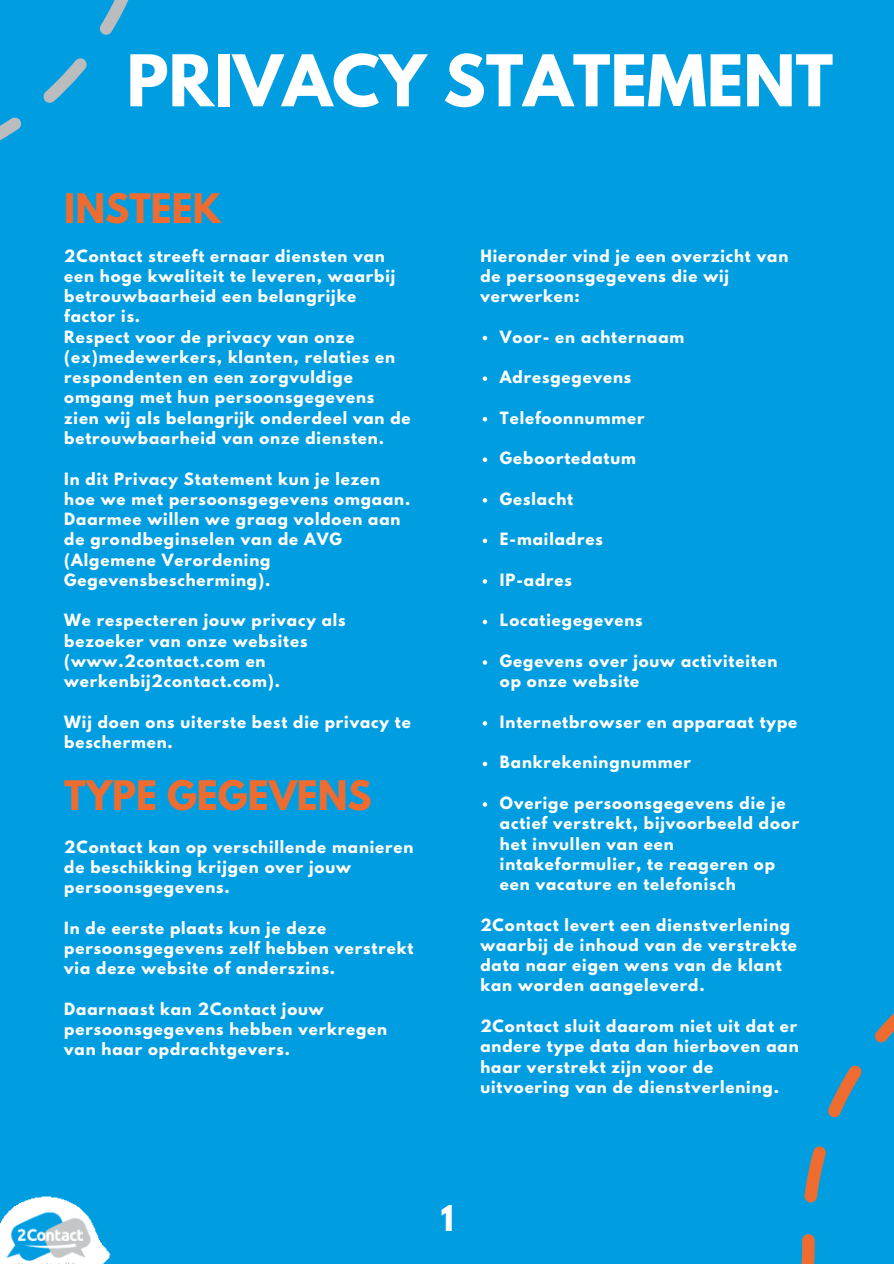
<style>
.page{position:relative;width:894px;height:1264px;background:#fff}
.page>*{position:absolute;margin:0;border:0;box-sizing:border-box;transform-origin:0 0}
.t1{font:700 63px "League Spartan";color:#fff}
.t2{font:700 36px "League Spartan";color:#ef6c31}
.t3{font:700 31.5px "League Spartan";color:#fff}
.t4{font:700 15px/20.2px "League Spartan";letter-spacing:.06em;color:#fff}
</style>
<div class="page">
<div style="left:0;top:0;width:893px;height:1263px;background:#009ee0"></div>
<svg style="left:482px;top:336px;width:5px;height:4px"></svg>
<svg style="left:482px;top:376px;width:5px;height:5px"></svg>
<svg style="left:482px;top:417px;width:5px;height:4px"></svg>
<svg style="left:482px;top:457px;width:5px;height:5px"></svg>
<svg style="left:482px;top:498px;width:5px;height:4px"></svg>
<svg style="left:482px;top:538px;width:5px;height:5px"></svg>
<svg style="left:482px;top:579px;width:5px;height:4px"></svg>
<svg style="left:482px;top:619px;width:5px;height:5px"></svg>
<svg style="left:482px;top:660px;width:5px;height:4px"></svg>
<svg style="left:482px;top:721px;width:5px;height:4px"></svg>
<svg style="left:482px;top:761px;width:5px;height:5px"></svg>
<svg style="left:482px;top:802px;width:5px;height:4px"></svg>
<svg style="left:801px;top:1014px;width:92px;height:249px"></svg>
<svg style="left:0;top:0;width:129px;height:141px"></svg>
<img style="left:0;top:1196px;width:111px;height:67px">
<h1 class="t1" style="left:126px;top:50px;width:707px">PRIVACY STATEMENT</h1>
<h2 class="t2" style="left:64px;top:191px;width:158px">INSTEEK</h2>
<p class="t4" style="left:64px;top:247px;width:348px">2Contact streeft ernaar diensten van een hoge kwaliteit te leveren, waarbij betrouwbaarheid een belangrijke factor is.<br>Respect voor de privacy van onze (ex)medewerkers, klanten, relaties en respondenten en een zorgvuldige omgang met hun persoonsgegevens zien wij als belangrijk onderdeel van de betrouwbaarheid van onze diensten.</p>
<p class="t4" style="left:64px;top:470px;width:347px">In dit Privacy Statement kun je lezen hoe we met persoonsgegevens omgaan.<br>Daarmee willen we graag voldoen aan de grondbeginselen van de AVG (Algemene Verordening<br>Gegevensbescherming).</p>
<p class="t4" style="left:64px;top:612px;width:283px">We respecteren jouw privacy als bezoeker van onze websites (www.2contact.com en werkenbij2contact.com).</p>
<p class="t4" style="left:64px;top:713px;width:348px">Wij doen ons uiterste best die privacy te beschermen.</p>
<h2 class="t2" style="left:64px;top:777px;width:309px">TYPE GEGEVENS</h2>
<p class="t4" style="left:64px;top:838px;width:350px">2Contact kan op verschillende manieren de beschikking krijgen over jouw persoonsgegevens.</p>
<p class="t4" style="left:64px;top:919px;width:350px">In de eerste plaats kun je deze persoonsgegevens zelf hebben verstrekt via deze website of anderszins.</p>
<p class="t4" style="left:64px;top:1000px;width:324px">Daarnaast kan 2Contact jouw persoonsgegevens hebben verkregen van haar opdrachtgevers.</p>
<p class="t4" style="left:480px;top:247px;width:309px">Hieronder vind je een overzicht van de persoonsgegevens die wij verwerken:</p>
<p class="t4" style="left:500px;top:328px;width:186px">Voor- en achternaam</p>
<p class="t4" style="left:500px;top:369px;width:133px">Adresgegevens</p>
<p class="t4" style="left:500px;top:409px;width:146px">Telefoonnummer</p>
<p class="t4" style="left:500px;top:450px;width:137px">Geboortedatum</p>
<p class="t4" style="left:500px;top:490px;width:75px">Geslacht</p>
<p class="t4" style="left:500px;top:531px;width:104px">E-mailadres</p>
<p class="t4" style="left:500px;top:571px;width:73px">IP-adres</p>
<p class="t4" style="left:500px;top:612px;width:144px">Locatiegegevens</p>
<p class="t4" style="left:500px;top:652px;width:279px">Gegevens over jouw activiteiten op onze website</p>
<p class="t4" style="left:500px;top:713px;width:299px">Internetbrowser en apparaat type</p>
<p class="t4" style="left:500px;top:754px;width:192px">Bankrekeningnummer</p>
<p class="t4" style="left:500px;top:794px;width:300px">Overige persoonsgegevens die je actief verstrekt, bijvoorbeeld door het invullen van een intakeformulier, te reageren op een vacature en telefonisch</p>
<p class="t4" style="left:480px;top:916px;width:318px">2Contact levert een dienstverlening waarbij de inhoud van de verstrekte data naar eigen wens van de klant kan worden aangeleverd.</p>
<p class="t4" style="left:480px;top:1017px;width:320px">2Contact sluit daarom niet uit dat er andere type data dan hierboven aan haar verstrekt zijn voor de uitvoering van de dienstverlening.</p>
<h3 class="t3" style="left:440px;top:1202px;width:15px">1</h3>
</div>
